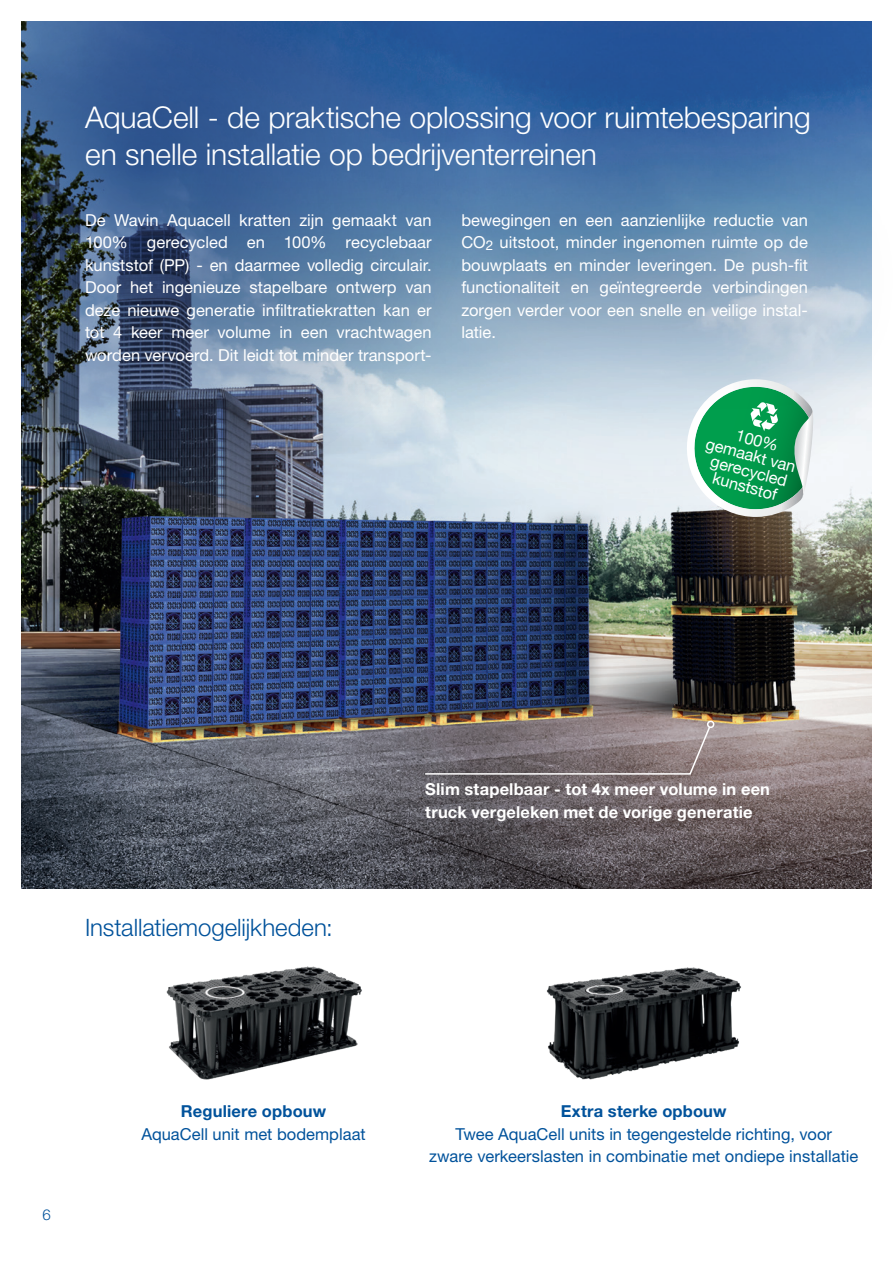
<style>
.page{position:relative;width:893px;height:1263px;background:#fff}
.page>*{position:absolute;margin:0;border:0;box-sizing:border-box;transform-origin:0 0}
._1_Head_30_32_Light{font:300 30px/37.5px "Helvetica Neue";letter-spacing:-.005em;color:#fff}
._2_Subhead_18_23_Lig{font:300 24px "Helvetica Neue";letter-spacing:-.005em;color:#01529b}
._3_Body_11_15_Regula{font:16.5px/22.5px "Helvetica Neue";color:#fff;text-align:justify}
._3_Body_11_15_Regula-2{font:16.5px/22.5px "Helvetica Neue";color:#01529b;text-align:center}
._3_Body_11_15_Regula-3{font:700 16.5px/22.5px "Helvetica Neue";letter-spacing:.01em;color:#fff}
._3_Body_11_15_Regula-4{font:700 16.5px "Helvetica Neue";letter-spacing:.01em;color:#01529b}
.t1{font:16.35px/15.8px "Helvetica Neue";color:#fff;text-align:center}
.t2{font:300 15px "Helvetica Neue";color:#01529b}
</style>
<div class="page">
<img style="left:21px;top:502px;width:851px;height:387px">
<svg style="left:21px;top:21px;width:290px;height:481px;background:#365684"></svg>
<svg style="left:311px;top:21px;width:561px;height:481px;background:#4b74aa"></svg>
<img style="left:546px;top:967px;width:195px;height:113px">
<img style="left:166px;top:966px;width:196px;height:114px">
<svg style="left:679px;top:466px;width:137px;height:51px"></svg>
<svg style="left:424px;top:725px;width:287px;height:50px;background:#84797d"></svg>
<div style="left:707px;top:720px;width:7px;height:8px;border:2px solid #fff;border-radius:50%"></div>
<div style="left:14px;top:140px;width:879px;height:326px;background:#231f20;opacity:.75"></div>
<p class="_1_Head_30_32_Light" style="left:85px;top:98px;width:727px">AquaCell - de praktische oplossing voor ruimtebesparing en snelle installatie op bedrijventerreinen</p>
<p class="_3_Body_11_15_Regula" style="left:85px;top:208px;width:348px">De Wavin Aquacell kratten zijn gemaakt van 100% gerecycled en 100% recyclebaar kunststof (PP) - en daarmee volledig circulair.<br>Door het ingenieuze stapelbare ontwerp van deze nieuwe generatie infiltratiekratten kan er tot 4 keer meer volume in een vrachtwagen worden vervoerd. Dit leidt tot minder transport-</p>
<p class="_3_Body_11_15_Regula" style="left:461px;top:208px;width:348px">bewegingen en een aanzienlijke reductie van CO<sub>2</sub> uitstoot, minder ingenomen ruimte op de bouwplaats en minder leveringen. De push-fit functionaliteit en geïntegreerde verbindingen zorgen verder voor een snelle en veilige instal&shy;latie.</p>
<p class="t1" style="left:712px;top:421px;width:94px;rotate:15deg">100% gemaakt van gerecycled kunststof</p>
<p class="_2_Subhead_18_23_Lig" style="left:85px;top:913px;width:249px">Installatiemogelijkheden:</p>
<p class="_3_Body_11_15_Regula-3" style="left:425px;top:777px;width:346px">Slim stapelbaar - tot 4x meer volume in een truck vergeleken met de vorige generatie</p>
<p class="t2" style="left:43px;top:1206px;width:10px">6</p>
<p class="_3_Body_11_15_Regula-4" style="left:181px;top:1101px;width:147px">Reguliere opbouw</p>
<p class="_3_Body_11_15_Regula-2" style="left:141px;top:1122px;width:226px">AquaCell unit met bodemplaat</p>
<p class="_3_Body_11_15_Regula-4" style="left:561px;top:1101px;width:168px">Extra sterke opbouw</p>
<p class="_3_Body_11_15_Regula-2" style="left:429px;top:1122px;width:431px">Twee AquaCell units in tegengestelde richting, voor<br>zware verkeerslasten in combinatie met ondiepe installatie</p>
</div>
